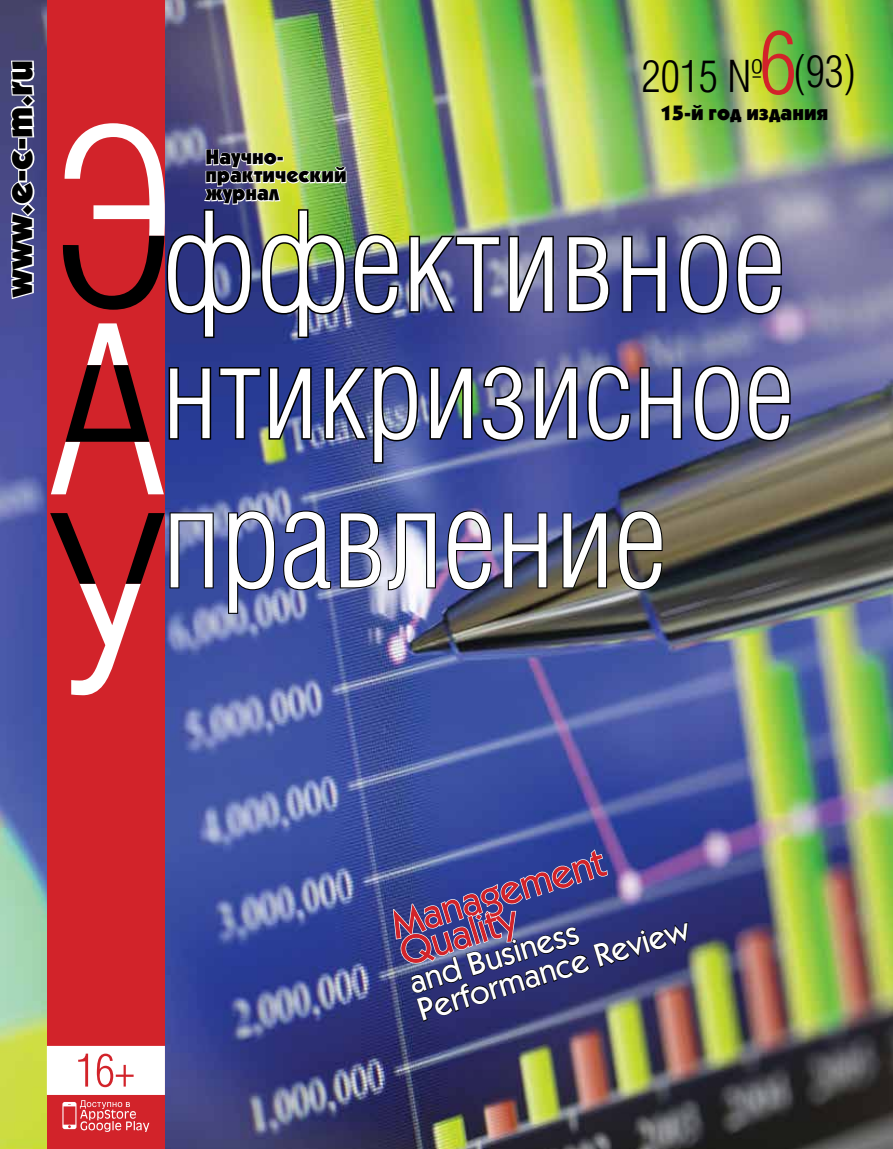
<style>
.page{position:relative;width:893px;height:1149px;background:#fff}
.page>*{position:absolute;margin:0;border:0;box-sizing:border-box;transform-origin:0 0}
.t1{font:133.8px "AG Letterica Cond L";color:#fff}
.t2{font:126px "AG Letterica Cond L";color:#fff}
.t3{font:42.9px "AG Letterica Cond L";color:#000}
.t4{font:500 40.35px/28.8px "Kabel C";color:#d2232a}
.t5{font:900 37.8px "Kabel C";color:#000}
.t6{font:500 32.55px/28.8px "Kabel C";color:#fff}
.t7{font:900 21px/18px "Kabel C";color:#000}
.s1{font-size:85.2px;color:#d2232a}
</style>
<div class="page">
<img style="left:0;top:0;width:893px;height:1148px">
<div style="left:47px;top:0;width:118px;height:1148px;background:#d2232a"></div>
<svg style="left:9px;top:179px;width:28px;height:122px"></svg>
<div style="left:18px;top:170px;width:9px;height:12px;border:3px solid #fff"></div>
<svg style="left:9px;top:146px;width:27px;height:26px"></svg>
<div style="left:18px;top:137px;width:9px;height:13px;border:3px solid #fff"></div>
<svg style="left:9px;top:59px;width:28px;height:80px"></svg>
<svg style="left:47px;top:1045px;width:118px;height:86px"></svg>
<svg style="left:50px;top:511px;width:165px;height:184px"></svg>
<svg style="left:227px;top:509px;width:49px;height:105px;background:#44518c"></svg>
<svg style="left:282px;top:509px;width:50px;height:82px;background:#364383"></svg>
<img style="left:339px;top:511px;width:98px;height:80px">
<img style="left:446px;top:509px;width:47px;height:82px">
<svg style="left:502px;top:511px;width:46px;height:78px;background:#3e456e"></svg>
<svg style="left:561px;top:510px;width:47px;height:79px;background:#40414a"></svg>
<svg style="left:617px;top:509px;width:47px;height:82px;background:#4f4b41"></svg>
<img style="left:51px;top:123px;width:741px;height:371px">
<img style="left:392px;top:847px;width:297px;height:179px">
<h3 class="t5" style="left:-3px;top:296px;width:237px;rotate:-90deg">www.e-c-m.ru</h3>
<h3 class="t3" style="left:642px;top:51px;width:215px">2015 №<span class="s1">6</span>(93)</h3>
<p class="t7" style="left:205px;top:147px;width:143px">Научно&shy;практический журнал</p>
<p class="t7" style="left:661px;top:103px;width:169px">15-й год издания</p>
<h1 class="t1" style="left:162px;top:185px;width:625px">ффективное</h1>
<h2 class="t2" style="left:162px;top:319px;width:633px">нтикризисное</h2>
<h1 class="t1" style="left:162px;top:461px;width:506px">правление</h1>
<h3 class="t4" style="left:388px;top:910px;width:222px;rotate:-17deg">Management<br>Quality</h3>
<h3 class="t6" style="left:405px;top:967px;width:284px;rotate:-17deg">and Business<br>Performance Review</h3>
</div>
